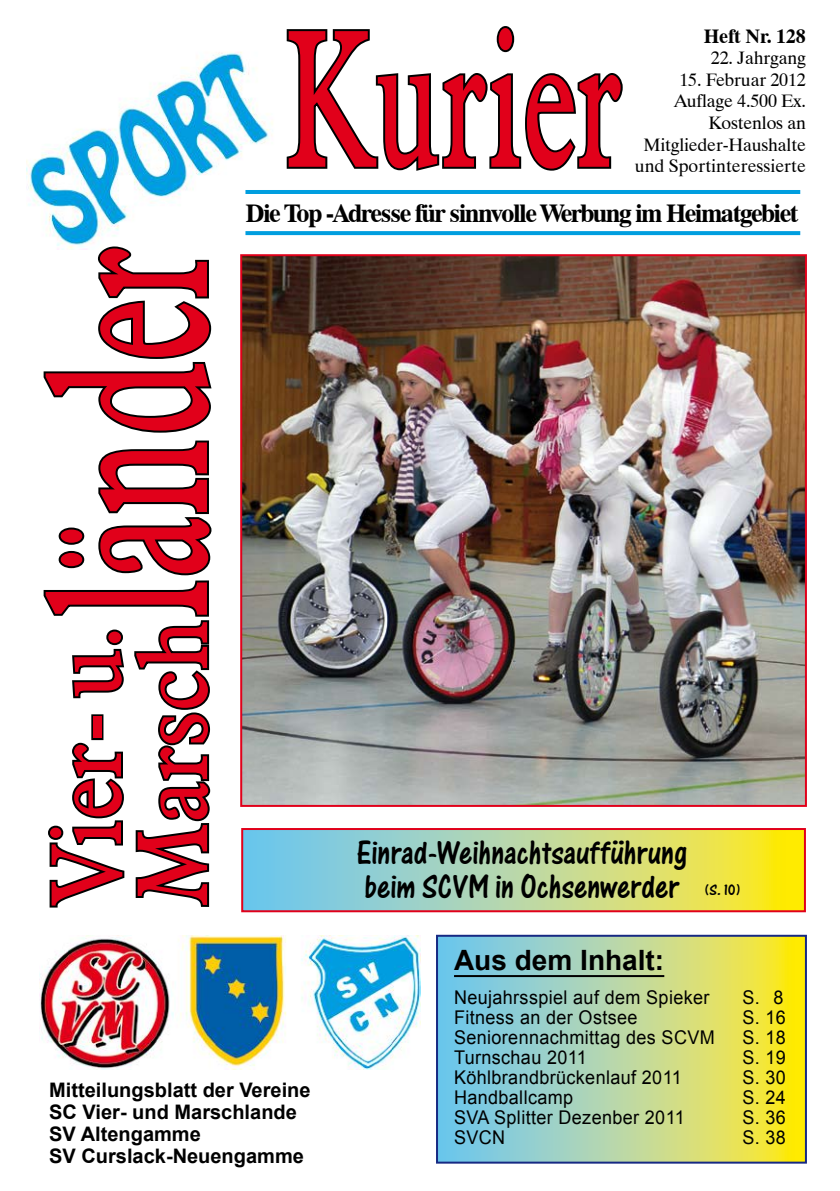
<style>
.page{position:relative;width:840px;height:1191px;background:#fff}
.page>*{position:absolute;margin:0;border:0;box-sizing:border-box;transform-origin:0 0}
.t1{font:223.2px "Aldine 721 BT";color:#e1001a;scale:.61 1}
.t2{font:191.6px "Aldine 721 BT";color:#e1001a;scale:.62 1}
.t3{font:98px/86px "Aldine 721 BT";color:#e1001a;scale:.92 1}
.t4{font:35.4px/34px "One Stroke Script Let Plain";color:#000;scale:.92 1}
.t5{font:700 28px "Arial";color:#000}
.t6{font:700 26px "Dutch 801 BT";letter-spacing:-.06em;color:#000}
.t7{font:700 20px/22px "Arial";color:#000}
.t8{font:700 20px "Dutch 801 BT";letter-spacing:-.01em;color:#000}
.t9{font:18.8px "Arial";letter-spacing:.02em;color:#000;scale:.95 1}
.t10{font:18px/21.6px "Dutch 801 BT";letter-spacing:-.01em;color:#000;text-align:right}
.s1{font-size:16px}
</style>
<div class="page">
<img style="left:27px;top:52px;width:252px;height:192px">
<svg style="left:286px;top:26px;width:337px;height:145px"></svg>
<svg style="left:43px;top:244px;width:169px;height:664px"></svg>
<img style="left:40px;top:935px;width:380px;height:134px">
<svg style="left:439px;top:937px;width:364px;height:223px;background:#b8d799"></svg>
<div style="left:436px;top:934px;width:370px;height:229px;border:2px solid #162983"></div>
<hr style="left:454px;top:975px;width:210px;height:2px;background:#000">
<hr style="left:245px;top:190px;width:554px;height:4px;background:#009edf">
<svg style="left:245px;top:231px;width:554px;height:4px;background:#06a0df"></svg>
<svg style="left:244px;top:831px;width:558px;height:78px;background:#b8d897"></svg>
<div style="left:241px;top:828px;width:564px;height:84px;border:2px solid #e1001a"></div>
<img style="left:243px;top:257px;width:560px;height:547px">
<div style="left:240px;top:254px;width:566px;height:553px;border:2px solid #e1001a"></div>
<h2 class="t2" style="left:280px;top:-18px;width:551px">Kurier</h2>
<p class="t8" style="left:703px;top:24px;width:103px">Heft Nr. 128</p>
<p class="t10" style="left:710px;top:47px;width:96px">22. Jahrgang</p>
<p class="t10" style="left:634px;top:69px;width:172px">15. Februar 2012<br>Auflage 4.500 Ex.<br>Kostenlos an<br>Mitglieder-Haushalte und Sportinteressierte</p>
<h1 class="t1" style="left:-8px;top:619px;width:610px;rotate:-90deg">länder</h1>
<h3 class="t3" style="left:42px;top:907px;width:315px;rotate:-90deg">Vier- u.<br>Marsch</h3>
<h3 class="t6" style="left:245px;top:197px;width:554px">Die Top -Adresse für sinnvolle Werbung im Heimatgebiet</h3>
<h3 class="t4" style="left:356px;top:835px;width:419px">Einrad-Weihnachtsaufführung beim SCVM in Ochsenwerder <span class="s1">(S. 10)</span></h3>
<p class="t7" style="left:49px;top:1079px;width:263px">Mitteilungsblatt der Vereine<br>SC Vier- und Marschlande<br>SV Altengamme<br>SV Curslack-Neuengamme</p>
<h3 class="t5" style="left:454px;top:941px;width:212px">Aus dem Inhalt:</h3>
<p class="t9" style="left:454px;top:985px;width:270px">Neujahrsspiel auf dem Spieker</p>
<p class="t9" style="left:742px;top:985px;width:45px">S. 8</p>
<p class="t9" style="left:454px;top:1005px;width:194px">Fitness an der Ostsee</p>
<p class="t9" style="left:742px;top:1005px;width:47px">S. 16</p>
<p class="t9" style="left:454px;top:1025px;width:276px">Seniorennachmittag des SCVM</p>
<p class="t9" style="left:742px;top:1025px;width:47px">S. 18</p>
<p class="t9" style="left:454px;top:1045px;width:141px">Turnschau 2011</p>
<p class="t9" style="left:742px;top:1045px;width:47px">S. 19</p>
<p class="t9" style="left:454px;top:1065px;width:241px">Köhlbrandbrückenlauf 2011</p>
<p class="t9" style="left:742px;top:1065px;width:47px">S. 30</p>
<p class="t9" style="left:454px;top:1085px;width:127px">Handballcamp</p>
<p class="t9" style="left:742px;top:1085px;width:47px">S. 24</p>
<p class="t9" style="left:454px;top:1105px;width:244px">SVA Splitter Dezenber 2011</p>
<p class="t9" style="left:742px;top:1105px;width:47px">S. 36</p>
<p class="t9" style="left:454px;top:1125px;width:55px">SVCN</p>
<p class="t9" style="left:742px;top:1125px;width:47px">S. 38</p>
</div>
